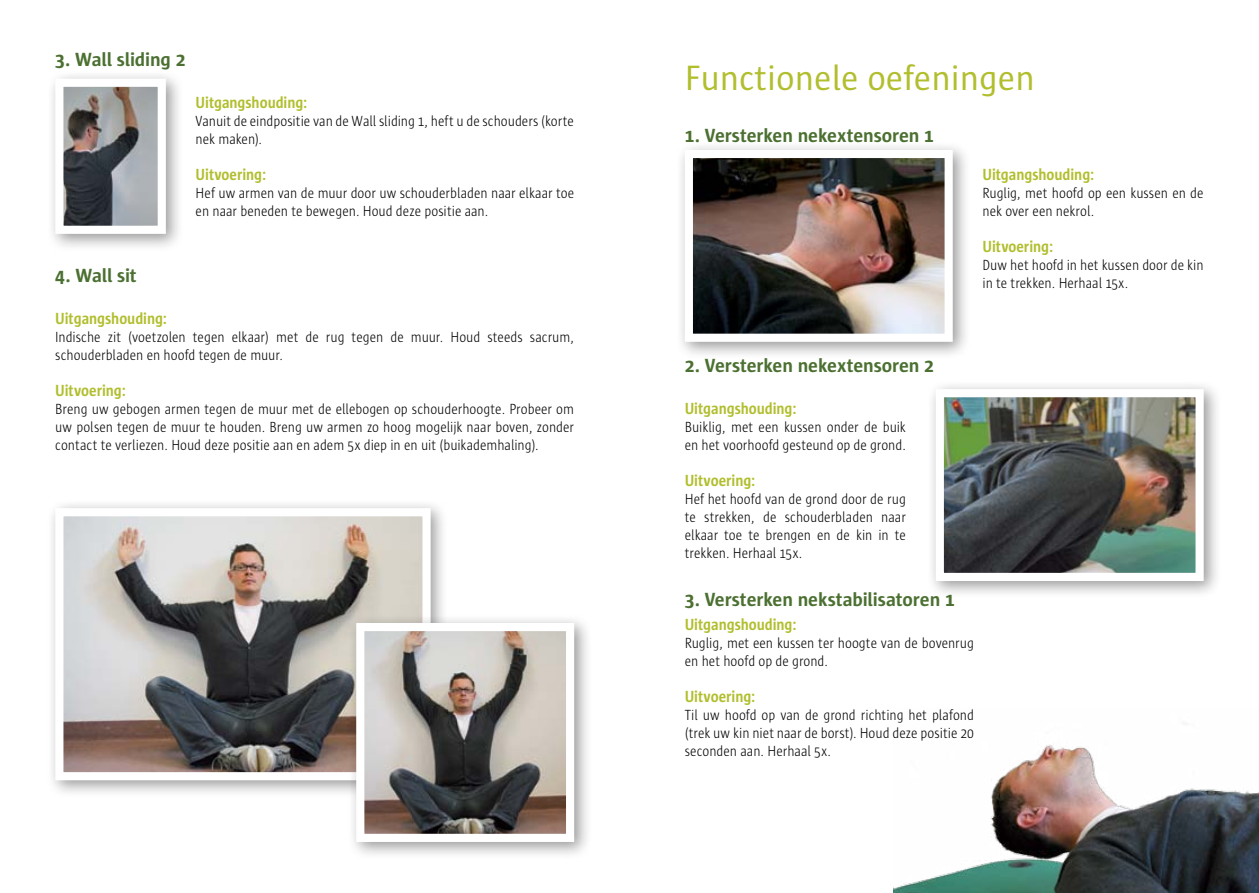
<style>
.page{position:relative;width:1259px;height:893px;background:#fff}
.page>*{position:absolute;margin:0;border:0;box-sizing:border-box;transform-origin:0 0}
.t1{font:36px "Sun";color:#b1be2d}
.t2{font:700 19.5px "Sun";letter-spacing:-.005em;color:#4b7031}
.t3{font:700 16.5px "Sun";letter-spacing:-.005em;color:#b1be2d;scale:.9 1}
.t4{font:300 15px/18px "Sun";color:#000;scale:.9 1}
</style>
<div class="page">
<div style="left:46px;top:70px;width:138px;height:182px;background:#000;opacity:.4"></div>
<img style="left:64px;top:88px;width:93px;height:137px">
<div style="left:55px;top:79px;width:111px;height:155px;border:8px solid #fff"></div>
<div style="left:46px;top:500px;width:403px;height:299px;background:#000;opacity:.4"></div>
<img style="left:64px;top:517px;width:358px;height:254px">
<div style="left:55px;top:508px;width:376px;height:272px;border:8px solid #fff"></div>
<div style="left:347px;top:614px;width:245px;height:246px;background:#000;opacity:.4"></div>
<img style="left:365px;top:632px;width:200px;height:201px">
<div style="left:356px;top:623px;width:218px;height:219px;border:8px solid #fff"></div>
<div style="left:675px;top:141px;width:296px;height:219px;background:#000;opacity:.4"></div>
<img style="left:694px;top:159px;width:249px;height:174px">
<div style="left:685px;top:150px;width:267px;height:192px;border:8px solid #fff"></div>
<div style="left:926px;top:380px;width:296px;height:219px;background:#000;opacity:.4"></div>
<img style="left:944px;top:398px;width:250px;height:174px">
<div style="left:935px;top:389px;width:268px;height:192px;border:8px solid #fff"></div>
<img style="left:893px;top:745px;width:366px;height:148px">
<h2 class="t2" style="left:55px;top:49px;width:132px">3. Wall sliding 2</h2>
<p class="t3" style="left:196px;top:93px;width:126px">Uitgangshouding:</p>
<p class="t4" style="left:196px;top:112px;width:422px">Vanuit de eindpositie van de Wall sliding 1, heft u de schouders (korte nek maken).</p>
<p class="t3" style="left:196px;top:165px;width:80px">Uitvoering:</p>
<p class="t4" style="left:196px;top:184px;width:422px">Hef uw armen van de muur door uw schouderbladen naar elkaar toe en naar beneden te bewegen. Houd deze positie aan.</p>
<h2 class="t2" style="left:55px;top:264px;width:83px">4. Wall sit</h2>
<p class="t3" style="left:55px;top:309px;width:126px">Uitgangshouding:</p>
<p class="t4" style="left:55px;top:328px;width:578px">Indische zit (voetzolen tegen elkaar) met de rug tegen de muur. Houd steeds sacrum, schouderbladen en hoofd tegen de muur.</p>
<p class="t3" style="left:55px;top:381px;width:80px">Uitvoering:</p>
<p class="t4" style="left:55px;top:400px;width:578px;text-align:justify">Breng uw gebogen armen tegen de muur met de ellebogen op schouderhoogte. Probeer om uw polsen tegen de muur te houden. Breng uw armen zo hoog mogelijk naar boven, zonder contact te verliezen. Houd deze positie aan en adem 5x diep in en uit (buikademhaling).</p>
<h1 class="t1" style="left:685px;top:59px;width:352px">Functionele oefeningen</h1>
<h2 class="t2" style="left:685px;top:125px;width:251px">1. Versterken nekextensoren 1</h2>
<p class="t3" style="left:982px;top:165px;width:126px">Uitgangshouding:</p>
<p class="t4" style="left:982px;top:184px;width:247px">Ruglig, met hoofd op een kussen en de nek over een nekrol.</p>
<p class="t3" style="left:982px;top:237px;width:80px">Uitvoering:</p>
<p class="t4" style="left:982px;top:256px;width:247px">Duw het hoofd in het kussen door de kin in te trekken. Herhaal 15x.</p>
<h2 class="t2" style="left:685px;top:354px;width:251px">2. Versterken nekextensoren 2</h2>
<p class="t3" style="left:685px;top:399px;width:126px">Uitgangshouding:</p>
<p class="t4" style="left:685px;top:418px;width:247px">Buiklig, met een kussen onder de buik en het voorhoofd gesteund op de grond.</p>
<p class="t3" style="left:685px;top:471px;width:80px">Uitvoering:</p>
<p class="t4" style="left:685px;top:490px;width:247px;text-align:justify">Hef het hoofd van de grond door de rug te strekken, de schouderbladen naar elkaar toe te brengen en de kin in te trekken. Herhaal 15x.</p>
<h2 class="t2" style="left:685px;top:588px;width:271px">3. Versterken nekstabilisatoren 1</h2>
<p class="t3" style="left:685px;top:615px;width:126px">Uitgangshouding:</p>
<p class="t4" style="left:685px;top:634px;width:323px">Ruglig, met een kussen ter hoogte van de bovenrug en het hoofd op de grond.</p>
<p class="t3" style="left:685px;top:687px;width:80px">Uitvoering:</p>
<p class="t4" style="left:685px;top:706px;width:323px;text-align:justify">Til uw hoofd op van de grond richting het plafond (trek uw kin niet naar de borst). Houd deze positie 20 seconden aan. Herhaal 5x.</p>
</div>
